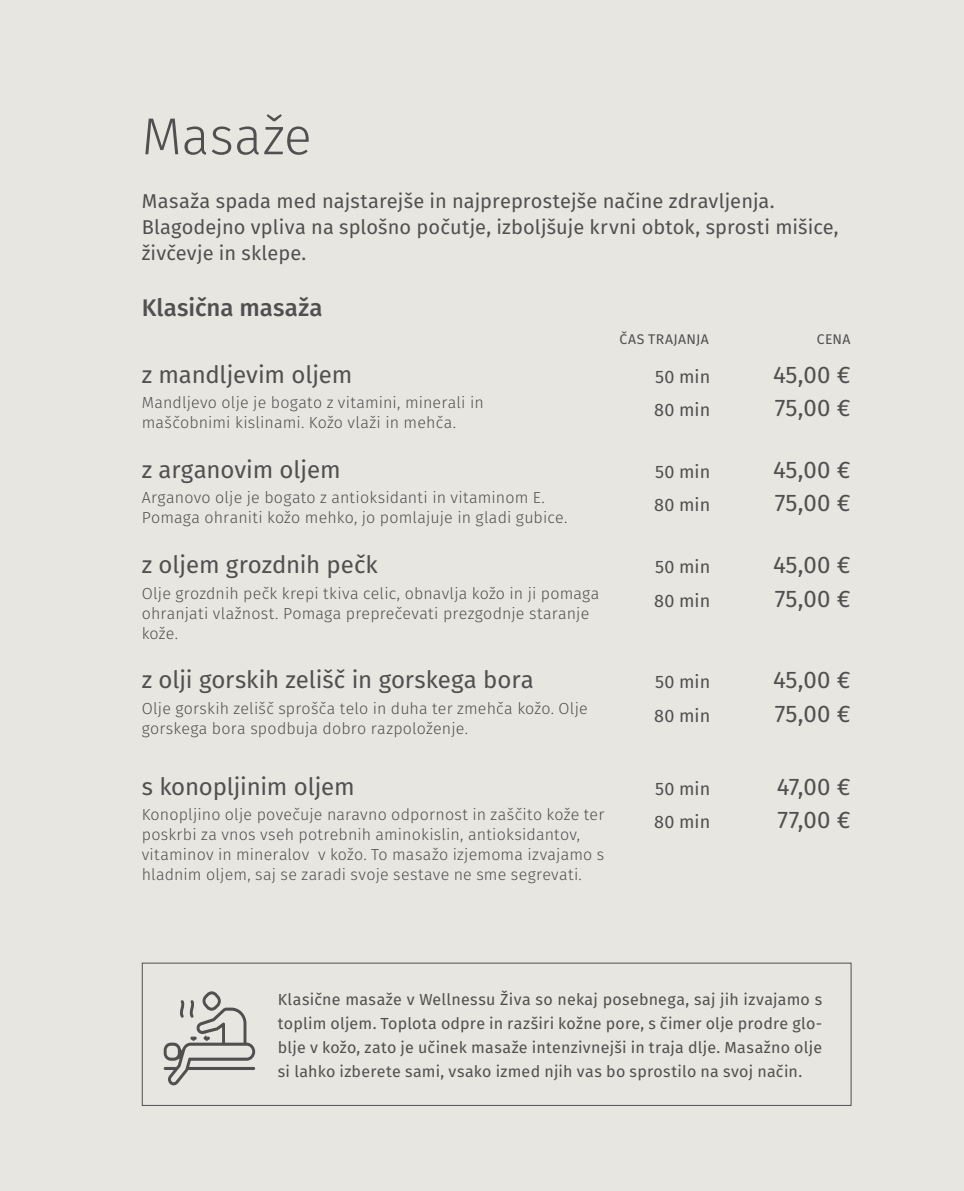
<style>
.page{position:relative;width:964px;height:1191px;background:#e8e6e1}
.page>*{position:absolute;margin:0;border:0;box-sizing:border-box;transform-origin:0 0}
.t1{font:300 52px "Fira Sans";letter-spacing:.005em;color:#58595b}
.t2{font:24px/33.6px "Fira Sans";letter-spacing:-.005em;color:#58595b}
.t3{font:500 24px "Fira Sans";letter-spacing:.005em;color:#58595b}
.t4{font:20px/26px "Fira Sans";letter-spacing:.005em;color:#58595b}
.t5{font:18px/33.6px "Fira Sans";color:#58595b}
.t6{font:300 16px/20px "Fira Sans";letter-spacing:.01em;color:#58595b}
.t7{font:16px/24px "Fira Sans";letter-spacing:.015em;color:#58595b;text-align:justify}
.t8{font:14px "Fira Sans";letter-spacing:.025em;color:#58595b}
</style>
<div class="page">
<div style="left:142px;top:962px;width:709px;height:144px;border:1px solid #58595b"></div>
<svg style="left:164px;top:991px;width:91px;height:94px"></svg>
<h1 class="t1" style="left:142px;top:100px;width:172px">Masaže</h1>
<p class="t4" style="left:142px;top:190px;width:698px">Masaža spada med najstarejše in najpreprostejše načine zdravljenja.<br>Blagodejno vpliva na splošno počutje, izboljšuje krvni obtok, sprosti mišice, živčevje in sklepe.</p>
<h2 class="t3" style="left:142px;top:291px;width:182px">Klasična masaža</h2>
<p class="t8" style="left:619px;top:330px;width:91px">ČAS TRAJANJA</p>
<p class="t8" style="left:817px;top:330px;width:35px">CENA</p>
<h2 class="t2" style="left:142px;top:359px;width:212px">z mandljevim oljem</h2>
<p class="t6" style="left:142px;top:394px;width:343px">Mandljevo olje je bogato z vitamini, minerali in maščobnimi kislinami. Kožo vlaži in mehča.</p>
<p class="t5" style="left:654px;top:361px;width:58px">50 min<br>80 min</p>
<h2 class="t2" style="left:773px;top:359px;width:79px">45,00 €<br>75,00 €</h2>
<h2 class="t2" style="left:142px;top:454px;width:200px">z arganovim oljem</h2>
<p class="t6" style="left:142px;top:489px;width:427px">Arganovo olje je bogato z antioksidanti in vitaminom E.<br>Pomaga ohraniti kožo mehko, jo pomlajuje in gladi gubice.</p>
<h2 class="t2" style="left:142px;top:549px;width:237px">z oljem grozdnih pečk</h2>
<p class="t6" style="left:142px;top:584px;width:459px">Olje grozdnih pečk krepi tkiva celic, obnavlja kožo in ji pomaga ohranjati vlažnost. Pomaga preprečevati prezgodnje staranje kože.</p>
<h2 class="t2" style="left:142px;top:665px;width:394px">z olji gorskih zelišč in gorskega bora</h2>
<p class="t6" style="left:142px;top:699px;width:447px">Olje gorskih zelišč sprošča telo in duha ter zmehča kožo. Olje gorskega bora spodbuja dobro razpoloženje.</p>
<h2 class="t2" style="left:142px;top:771px;width:214px">s konopljinim oljem</h2>
<p class="t6" style="left:142px;top:806px;width:464px">Konopljino olje povečuje naravno odpornost in zaščito kože ter poskrbi za vnos vseh potrebnih aminokislin, antioksidantov, vitaminov in mineralov v kožo. To masažo izjemoma izvajamo s hladnim oljem, saj se zaradi svoje sestave ne sme segrevati.</p>
<p class="t5" style="left:654px;top:456px;width:58px">50 min<br>80 min</p>
<h2 class="t2" style="left:773px;top:454px;width:79px">45,00 €<br>75,00 €</h2>
<p class="t5" style="left:654px;top:551px;width:58px">50 min<br>80 min</p>
<h2 class="t2" style="left:773px;top:549px;width:79px">45,00 €<br>75,00 €</h2>
<p class="t5" style="left:654px;top:666px;width:58px">50 min<br>80 min</p>
<h2 class="t2" style="left:773px;top:665px;width:79px">45,00 €<br>75,00 €</h2>
<p class="t5" style="left:654px;top:773px;width:58px">50 min<br>80 min</p>
<h2 class="t2" style="left:777px;top:771px;width:75px">47,00 €<br>77,00 €</h2>
<p class="t7" style="left:278px;top:988px;width:546px">Klasične masaže v Wellnessu Živa so nekaj posebnega, saj jih izvajamo s toplim oljem. Toplota odpre in razširi kožne pore, s čimer olje prodre glo&shy;blje v kožo, zato je učinek masaže intenzivnejši in traja dlje. Masažno olje si lahko izberete sami, vsako izmed njih vas bo sprostilo na svoj način.</p>
</div>
